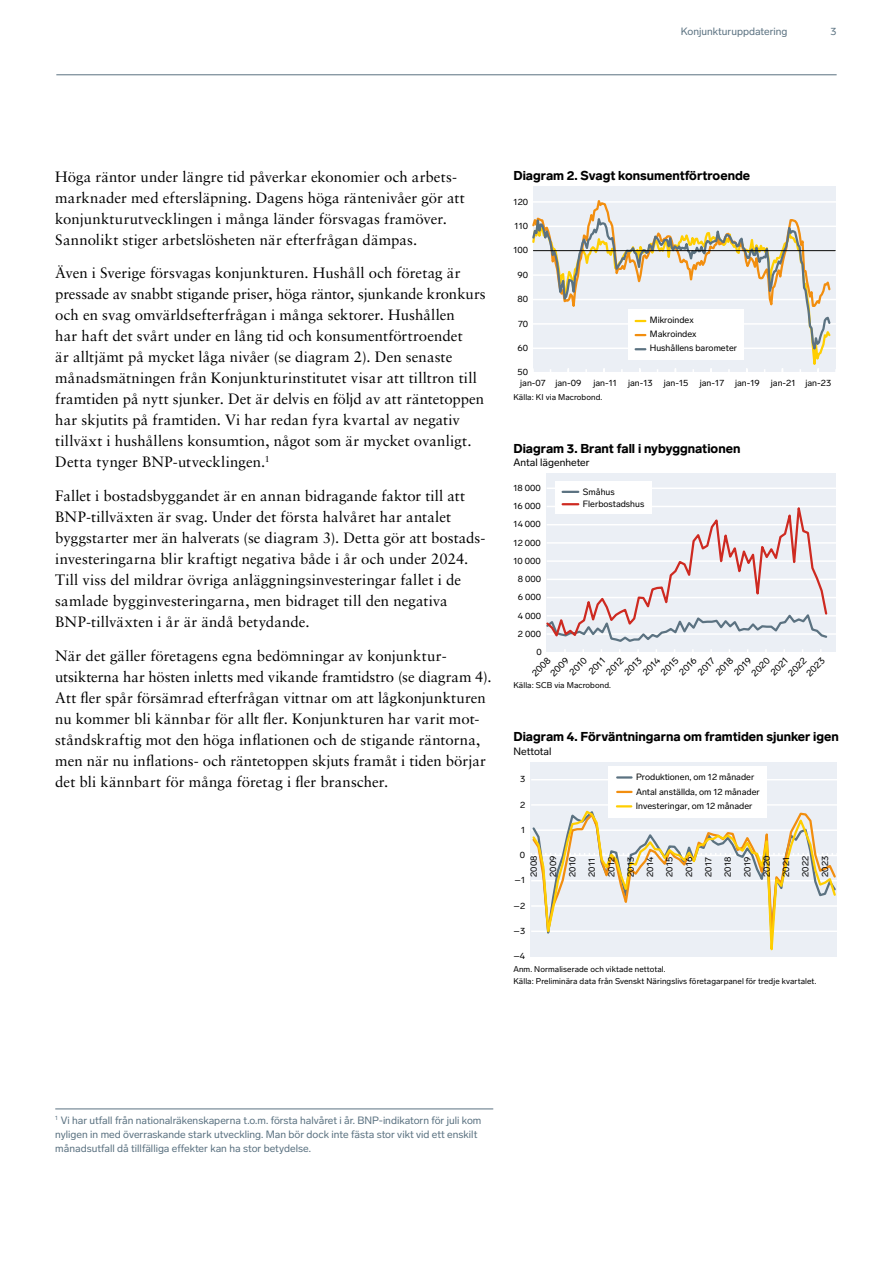
<style>
.page{position:relative;width:893px;height:1263px;background:#fff}
.page>*{position:absolute;margin:0;border:0;box-sizing:border-box;transform-origin:0 0}
.t1{font:15px/21px "Sabon LT Std";letter-spacing:.005em;color:#000}
.t2{font:900 12.75px "Lab Grotesque";color:#000}
.t3{font:10.5px/14.2px "Lab Grotesque";color:#5b7281}
.t4{font:10.5px "Lab Grotesque";color:#000}
.t5{font:9.3px "Lab Grotesque";color:#000}
.t6{font:9px/19.4px "Lab Grotesque";color:#000}
.t7{font:8.25px/12.6px "Lab Grotesque";letter-spacing:.01em;color:#000}
</style>
<div class="page">
<hr style="left:56px;top:75px;width:781px;height:1px;background:#5b7281">
<hr style="left:55px;top:1108px;width:438px;height:1px;background:#5b7281">
<div style="left:533px;top:186px;width:303px;height:186px;background:#ebeff5"></div>
<hr style="left:533px;top:201px;width:303px;height:2px;background:#fff">
<hr style="left:533px;top:226px;width:303px;height:1px;background:#fff">
<hr style="left:533px;top:250px;width:303px;height:1px;background:#fff">
<hr style="left:533px;top:274px;width:303px;height:2px;background:#fff">
<hr style="left:533px;top:299px;width:303px;height:1px;background:#fff">
<hr style="left:533px;top:323px;width:303px;height:2px;background:#fff">
<hr style="left:533px;top:348px;width:303px;height:1px;background:#fff">
<svg style="left:808px;top:324px;width:23px;height:36px"></svg>
<div style="left:628px;top:309px;width:116px;height:51px;background:#fff"></div>
<svg style="left:532px;top:200px;width:303px;height:124px"></svg>
<svg style="left:636px;top:334px;width:9px;height:2px"></svg>
<svg style="left:636px;top:348px;width:9px;height:2px"></svg>
<div style="left:547px;top:474px;width:289px;height:178px;background:#ebeff5"></div>
<div style="left:555px;top:482px;width:96px;height:32px;background:#fff"></div>
<hr style="left:547px;top:487px;width:289px;height:2px;background:#fff">
<hr style="left:547px;top:506px;width:289px;height:1px;background:#fff">
<hr style="left:547px;top:524px;width:289px;height:1px;background:#fff">
<hr style="left:547px;top:542px;width:289px;height:2px;background:#fff">
<hr style="left:547px;top:560px;width:289px;height:2px;background:#fff">
<hr style="left:547px;top:579px;width:289px;height:1px;background:#fff">
<hr style="left:547px;top:597px;width:289px;height:1px;background:#fff">
<hr style="left:547px;top:615px;width:289px;height:2px;background:#fff">
<hr style="left:547px;top:633px;width:289px;height:2px;background:#fff">
<svg style="left:546px;top:491px;width:282px;height:152px"></svg>
<div style="left:531px;top:762px;width:306px;height:194px;background:#ebeff5"></div>
<div style="left:609px;top:767px;width:158px;height:51px;background:#fff"></div>
<hr style="left:531px;top:804px;width:306px;height:2px;background:#fff">
<hr style="left:531px;top:779px;width:306px;height:1px;background:#fff">
<svg style="left:530px;top:809px;width:307px;height:148px"></svg>
<hr style="left:617px;top:776px;width:15px;height:3px;background:#5b7281">
<svg style="left:617px;top:791px;width:15px;height:2px"></svg>
<svg style="left:617px;top:805px;width:14px;height:2px"></svg>
<p class="t3" style="left:681px;top:24px;width:108px">Konjunkturuppdatering</p>
<p class="t3" style="left:831px;top:24px;width:8px">3</p>
<p class="t1" style="left:55px;top:166px;width:411px">Höga räntor under längre tid påverkar ekonomier och arbets&shy;marknader med eftersläpning. Dagens höga räntenivåer gör att konjunkturutvecklingen i många länder försvagas framöver.<br>Sannolikt stiger arbetslösheten när efterfrågan dämpas.</p>
<p class="t1" style="left:55px;top:262px;width:432px">Även i Sverige försvagas konjunkturen. Hushåll och företag är pressade av snabbt stigande priser, höga räntor, sjunkande kronkurs och en svag omvärldsefterfrågan i många sektorer. Hushållen<br>har haft det svårt under en lång tid och konsumentförtroendet<br>är alltjämt på mycket låga nivåer (se diagram 2). Den senaste månadsmätningen från Konjunkturinstitutet visar att tilltron till framtiden på nytt sjunker. Det är delvis en följd av att räntetoppen har skjutits på framtiden. Vi har redan fyra kvartal av negativ tillväxt i hushållens konsumtion, något som är mycket ovanligt.<br>Detta tynger BNP-utvecklingen.<sup>1</sup></p>
<p class="t1" style="left:55px;top:485px;width:432px">Fallet i bostadsbyggandet är en annan bidragande faktor till att BNP-tillväxten är svag. Under det första halvåret har antalet byggstarter mer än halverats (se diagram 3). Detta gör att bostads&shy;investeringarna blir kraftigt negativa både i år och under 2024.<br>Till viss del mildrar övriga anläggningsinvesteringar fallet i de samlade bygginvesteringarna, men bidraget till den negativa BNP-tillväxten i år är ändå betydande.</p>
<p class="t1" style="left:55px;top:645px;width:438px">När det gäller företagens egna bedömningar av konjunktur&shy;utsikterna har hösten inletts med vikande framtidstro (se diagram 4).<br>Att fler spår försämrad efterfrågan vittnar om att lågkonjunkturen nu kommer bli kännbar för allt fler. Konjunkturen har varit mot&shy;ståndskraftig mot den höga inflationen och de stigande räntorna, men när nu inflations- och räntetoppen skjuts framåt i tiden börjar det bli kännbart för många företag i fler branscher.</p>
<p class="t2" style="left:513px;top:168px;width:238px">Diagram 2. Svagt konsumentförtroende</p>
<p class="t6" style="left:514px;top:192px;width:16px">120</p>
<p class="t6" style="left:515px;top:216px;width:15px">110</p>
<p class="t6" style="left:513px;top:241px;width:16px">100</p>
<p class="t6" style="left:518px;top:265px;width:12px">90</p>
<p class="t6" style="left:518px;top:289px;width:12px">80</p>
<p class="t6" style="left:518px;top:314px;width:12px">70</p>
<p class="t6" style="left:518px;top:338px;width:12px">60</p>
<p class="t6" style="left:518px;top:363px;width:12px">50</p>
<p class="t6" style="left:650px;top:313px;width:89px;line-height:14.1px">Mikroindex<br>Makroindex<br>Hushållens barometer</p>
<p class="t6" style="left:520px;top:373px;width:63px">jan-07 jan-09</p>
<p class="t6" style="left:593px;top:373px;width:96px">jan-11 jan-13 jan-15</p>
<p class="t6" style="left:700px;top:373px;width:133px">jan-17 jan-19 jan-21 jan-23</p>
<p class="t7" style="left:513px;top:391px;width:90px">Källa: KI via Macrobond.</p>
<p class="t2" style="left:513px;top:441px;width:229px">Diagram 3. Brant fall i nybyggnationen</p>
<p class="t4" style="left:513px;top:456px;width:78px">Antal lägenheter</p>
<p class="t6" style="left:513px;top:478px;width:29px">18 000</p>
<p class="t6" style="left:513px;top:496px;width:29px">16 000</p>
<p class="t6" style="left:514px;top:515px;width:29px">14 000</p>
<p class="t6" style="left:514px;top:533px;width:29px">12 000</p>
<p class="t6" style="left:513px;top:551px;width:29px">10 000</p>
<p class="t6" style="left:518px;top:569px;width:25px">8 000</p>
<p class="t6" style="left:518px;top:588px;width:25px">6 000</p>
<p class="t6" style="left:518px;top:606px;width:25px">4 000</p>
<p class="t6" style="left:518px;top:624px;width:25px">2 000</p>
<p class="t6" style="left:583px;top:485px;width:63px;line-height:12.5px">Småhus<br>Flerbostadshus</p>
<p class="t6" style="left:536px;top:642px;width:7px">0</p>
<p class="t5" style="left:530px;top:671px;width:23px;rotate:-45deg">2008</p>
<p class="t5" style="left:548px;top:671px;width:23px;rotate:-45deg">2009</p>
<p class="t5" style="left:567px;top:670px;width:22px;rotate:-45deg">2010</p>
<p class="t5" style="left:586px;top:669px;width:21px;rotate:-45deg">2011</p>
<p class="t5" style="left:604px;top:670px;width:22px;rotate:-45deg">2012</p>
<p class="t5" style="left:622px;top:670px;width:22px;rotate:-45deg">2013</p>
<p class="t5" style="left:640px;top:670px;width:22px;rotate:-45deg">2014</p>
<p class="t5" style="left:658px;top:670px;width:22px;rotate:-45deg">2015</p>
<p class="t5" style="left:677px;top:670px;width:22px;rotate:-45deg">2016</p>
<p class="t5" style="left:695px;top:669px;width:22px;rotate:-45deg">2017</p>
<p class="t5" style="left:713px;top:670px;width:22px;rotate:-45deg">2018</p>
<p class="t5" style="left:731px;top:670px;width:22px;rotate:-45deg">2019</p>
<p class="t5" style="left:749px;top:671px;width:23px;rotate:-45deg">2020</p>
<p class="t5" style="left:768px;top:670px;width:22px;rotate:-45deg">2021</p>
<p class="t5" style="left:786px;top:670px;width:23px;rotate:-45deg">2022</p>
<p class="t5" style="left:804px;top:670px;width:23px;rotate:-45deg">2023</p>
<p class="t7" style="left:513px;top:679px;width:99px">Källa: SCB via Macrobond.</p>
<p class="t2" style="left:513px;top:729px;width:327px">Diagram 4. Förväntningarna om framtiden sjunker igen</p>
<p class="t4" style="left:513px;top:745px;width:39px">Nettotal</p>
<p class="t6" style="left:520px;top:770px;width:7px">3</p>
<p class="t6" style="left:520px;top:795px;width:7px">2</p>
<p class="t6" style="left:521px;top:820px;width:6px">1</p>
<p class="t6" style="left:636px;top:770px;width:125px;line-height:14.4px">Produktionen, om 12 månader<br>Antal anställda, om 12 månader<br>Investeringar, om 12 månader</p>
<p class="t6" style="left:520px;top:845px;width:7px">0</p>
<p class="t6" style="left:524px;top:877px;width:23px;rotate:-90deg">2008<br>2009<br>2010<br>2011<br>2012<br>2013<br>2014<br>2015<br>2016<br>2017<br>2018<br>2019<br>2020<br>2021<br>2022<br>2023</p>
<p class="t6" style="left:515px;top:871px;width:12px">–1</p>
<p class="t6" style="left:513px;top:896px;width:13px">–2</p>
<p class="t6" style="left:513px;top:921px;width:13px">–3</p>
<p class="t6" style="left:513px;top:946px;width:13px">–4</p>
<p class="t7" style="left:513px;top:963px;width:305px">Anm. Normaliserade och viktade nettotal.<br>Källa: Preliminära data från Svenskt Näringslivs företagarpanel för tredje kvartalet.</p>
<p class="t3" style="left:55px;top:1113px;width:428px"><sup>1</sup> Vi har utfall från nationalräkenskaperna t.o.m. första halvåret i år. BNP-indikatorn för juli kom nyligen in med överraskande stark utveckling. Man bör dock inte fästa stor vikt vid ett enskilt månadsutfall då tillfälliga effekter kan ha stor betydelse.</p>
</div>
